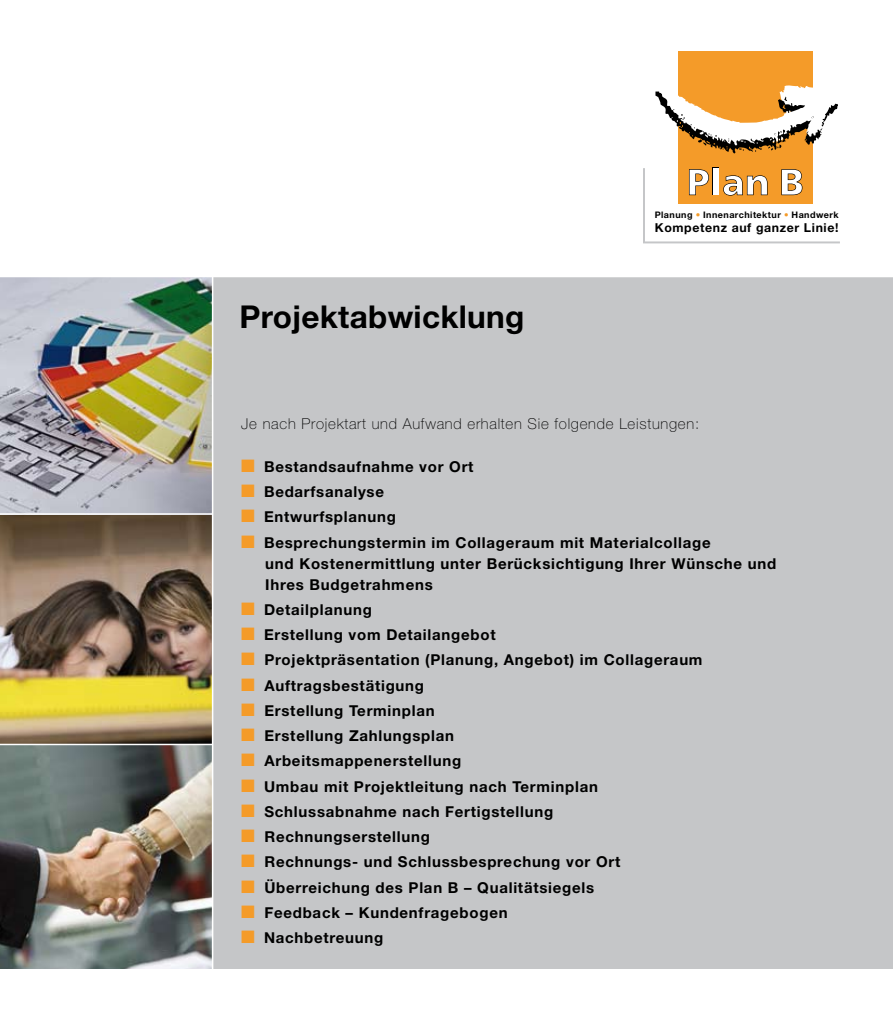
<style>
.page{position:relative;width:893px;height:1021px;background:#fff}
.page>*{position:absolute;margin:0;border:0;box-sizing:border-box;transform-origin:0 0}
.t1{font:700 31.5px "Helvetica Neue East A";letter-spacing:.01em;color:#000}
.t2{font:700 15px/21px "Helvetica Neue East A";letter-spacing:.05em;color:#000}
.t3{font:100 15px "Helvetica Neue";letter-spacing:.05em;color:#000}
.t4{font:700 12.3px "Helvetica Neue East A";letter-spacing:.05em;color:#000}
.t5{font:700 9px "Helvetica Neue East A";letter-spacing:.05em;color:#000}
.s1{font-family:"Shannon";font-weight:400;color:#f49b29}
.s2{color:#f49b29}
</style>
<div class="page">
<div style="left:0;top:276px;width:893px;height:693px;background:#c5c6c8"></div>
<img style="left:0;top:514px;width:212px;height:229px">
<img style="left:0;top:277px;width:212px;height:236px">
<img style="left:0;top:745px;width:212px;height:224px">
<div style="left:678px;top:51px;width:135px;height:152px;background:#f49b29"></div>
<svg style="left:655px;top:85px;width:183px;height:69px"></svg>
<svg style="left:643px;top:167px;width:197px;height:77px"></svg>
<hr style="left:0;top:276px;width:893px;height:1px;background:#fff">
<hr style="left:0;top:743px;width:213px;height:2px;background:#fff">
<hr style="left:0;top:513px;width:213px;height:1px;background:#fff">
<hr style="left:212px;top:261px;width:1px;height:725px;background:#fff">
<h1 class="t1" style="left:240px;top:298px;width:286px">Projektabwicklung</h1>
<p class="t5" style="left:655px;top:209px;width:185px">Planung <span class="s1">•</span> Innenarchitektur <span class="s1">•</span> Handwerk</p>
<p class="t4" style="left:655px;top:220px;width:185px">Kompetenz auf ganzer Linie!</p>
<p class="t3" style="left:241px;top:415px;width:459px">Je nach Projektart und Aufwand erhalten Sie folgende Leistungen:</p>
<p class="t2" style="left:241px;top:456px;width:234px"><span class="s2">■</span> Bestandsaufnahme vor Ort</p>
<p class="t2" style="left:241px;top:481px;width:144px"><span class="s2">■</span> Bedarfsanalyse</p>
<p class="t2" style="left:241px;top:506px;width:156px"><span class="s2">■</span> Entwurfsplanung</p>
<p class="t2" style="left:265px;top:532px;width:512px;text-indent:-24px"><span class="s2">■</span> Besprechungstermin im Collageraum mit Materialcollage<br>und Kostenermittlung unter Berücksichtigung Ihrer Wünsche und<br>Ihres Budgetrahmens</p>
<p class="t2" style="left:241px;top:599px;width:132px"><span class="s2">■</span> Detailplanung</p>
<p class="t2" style="left:241px;top:624px;width:256px"><span class="s2">■</span> Erstellung vom Detailangebot</p>
<p class="t2" style="left:241px;top:649px;width:463px"><span class="s2">■</span> Projektpräsentation (Planung, Angebot) im Collageraum</p>
<p class="t2" style="left:241px;top:675px;width:184px"><span class="s2">■</span> Auftragsbestätigung</p>
<p class="t2" style="left:241px;top:700px;width:195px"><span class="s2">■</span> Erstellung Terminplan</p>
<p class="t2" style="left:241px;top:725px;width:214px"><span class="s2">■</span> Erstellung Zahlungsplan</p>
<p class="t2" style="left:241px;top:750px;width:221px"><span class="s2">■</span> Arbeitsmappenerstellung</p>
<p class="t2" style="left:241px;top:776px;width:358px"><span class="s2">■</span> Umbau mit Projektleitung nach Terminplan</p>
<p class="t2" style="left:241px;top:801px;width:314px"><span class="s2">■</span> Schlussabnahme nach Fertigstellung</p>
<p class="t2" style="left:241px;top:826px;width:190px"><span class="s2">■</span> Rechnungserstellung</p>
<p class="t2" style="left:241px;top:851px;width:381px"><span class="s2">■</span> Rechnungs- und Schlussbesprechung vor Ort</p>
<p class="t2" style="left:241px;top:877px;width:354px"><span class="s2">■</span> Überreichung des Plan B – Qualitätsiegels</p>
<p class="t2" style="left:241px;top:902px;width:268px"><span class="s2">■</span> Feedback – Kundenfragebogen</p>
<p class="t2" style="left:241px;top:927px;width:144px"><span class="s2">■</span> Nachbetreuung</p>
</div>
